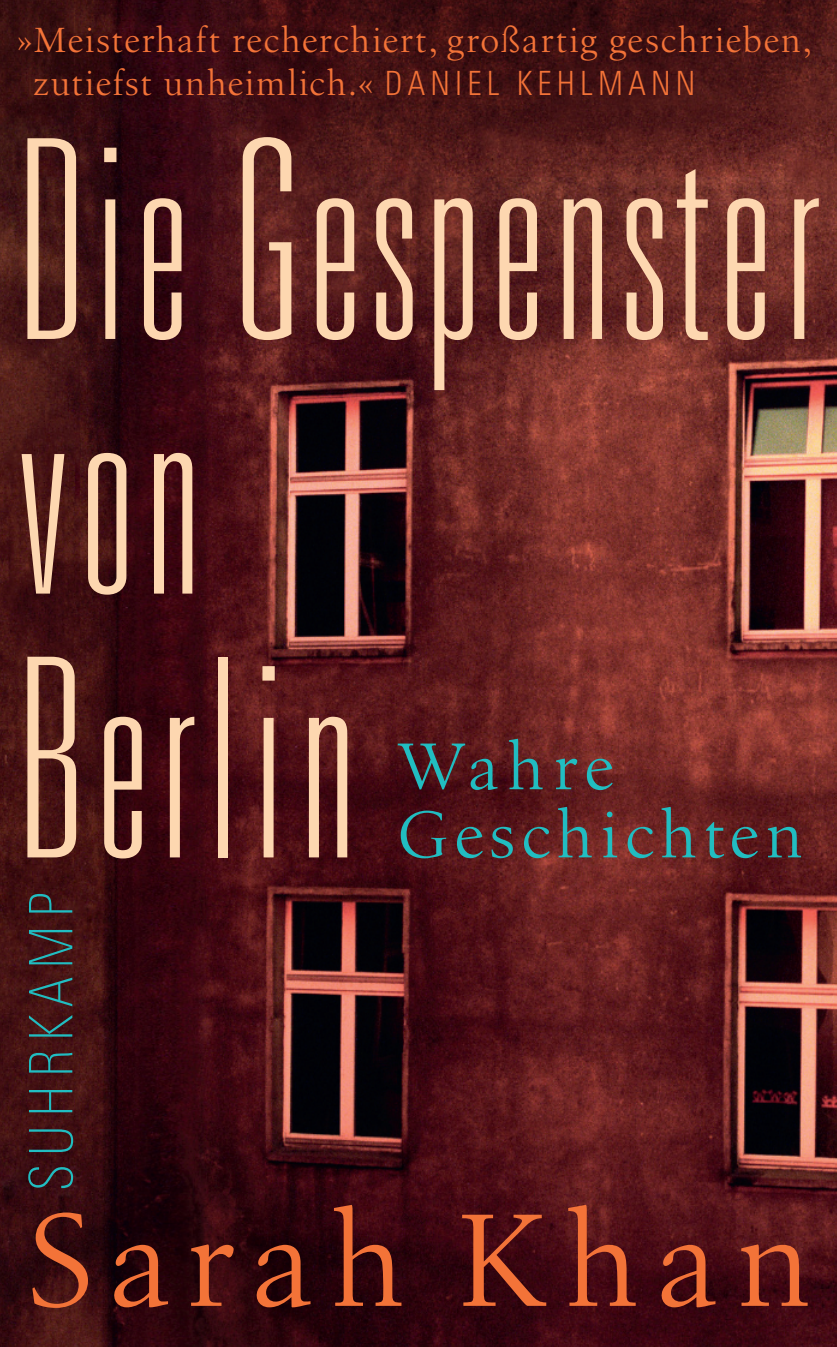
<style>
.page{position:relative;width:837px;height:1347px;background:#fff}
.page>*{position:absolute;margin:0;border:0;box-sizing:border-box;transform-origin:0 0}
.t1{font:100 ultra-condensed 278px/259.2px "Univers";letter-spacing:.04em;color:#fdd7b0}
.t2{font:136.25px "Birka";letter-spacing:.12em;color:#f37338}
.t3{font:68px/68px "Birka";letter-spacing:.09em;color:#21bdc1}
.t4{font:100 condensed 60px "Linotype Univers";letter-spacing:.11em;color:#21bdc1}
.t5{font:36.25px/43px "Birka";letter-spacing:.035em;color:#f37338}
.s1{font-family:"Linotype Univers";font-weight:300;font-stretch:condensed;font-size:33.25px}
</style>
<div class="page">
<img style="left:0;top:0;width:836px;height:1346px">
<p class="t5" style="left:33px;top:19px;width:779px;text-indent:-17px">»Meisterhaft recherchiert, großartig geschrieben, zutiefst unheimlich.« <span class="s1">DANIEL KEHLMANN</span></p>
<h1 class="t1" style="left:18px;top:115px;width:804px">Die Gespenster von<br>Berlin</h1>
<h3 class="t3" style="left:397px;top:732px;width:407px">Wahre<br>Geschichten</h3>
<h3 class="t4" style="left:17px;top:1191px;width:301px;rotate:-90deg">Suhrkamp</h3>
<h2 class="t2" style="left:28px;top:1182px;width:784px">Sarah Khan</h2>
</div>
